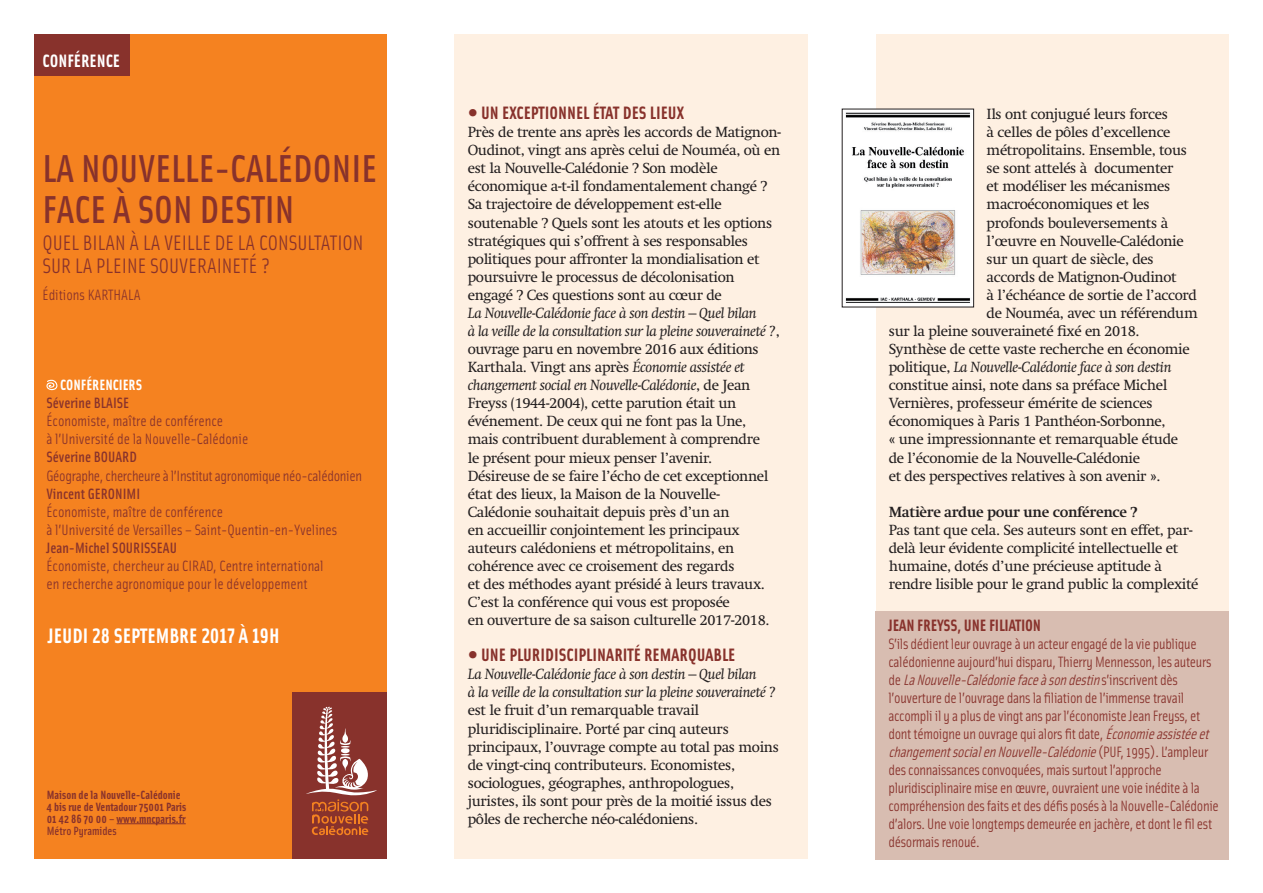
<style>
.page{position:relative;width:1263px;height:893px;background:#fff}
.page>*{position:absolute;margin:0;border:0;box-sizing:border-box;transform-origin:0 0}
.t1{font:500 39px/40.5px "Solex OT";color:#88322c}
.t2{font:21px/22.5px "Solex OT";color:#88322c}
.t3{font:700 21px "Solex OT";color:#fff}
.t4{font:700 18px "Solex OT";color:#88322c}
.t5{font:700 18px "Solex OT";color:#fff}
.t6{font:700 16.5px "Solex OT";letter-spacing:-.01em;color:#88322c}
.t7{font:15px/18.1px "Swift LT Pro";letter-spacing:-.025em;color:#231f20}
.t8{font:15px/18px "Solex OT";letter-spacing:-.02em;color:#88322c}
.t9{font:15px/18px "Solex OT";color:#88322c}
.t10{font:italic 15px/18.1px "Swift LT Pro";letter-spacing:-.025em;color:#231f20}
.t11{font:500 15px "Solex OT";color:#88322c}
.t12{font:700 15px "Swift LT Pro";letter-spacing:-.025em;color:#231f20}
.t13{font:700 15px "Solex OT";color:#fff}
.t14{font:700 12px/12px "Solex OT";color:#88322c}
.t15{font:500 12px "Solex OT";color:#88322c}
.s1{font-family:"Swift LT Pro";font-size:21px}
.s2{font-style:italic}
.s3{font-style:normal}
</style>
<div class="page">
<div style="left:455px;top:34px;width:353px;height:825px;background:#fef0e2"></div>
<div style="left:876px;top:34px;width:353px;height:825px;background:#fef0e2"></div>
<div style="left:34px;top:34px;width:353px;height:825px;background:#f58220"></div>
<div style="left:293px;top:692px;width:94px;height:167px;background:#88322c"></div>
<svg style="left:306px;top:707px;width:71px;height:129px"></svg>
<hr style="left:117px;top:823px;width:69px;height:1px;background:#88322c">
<div style="left:34px;top:34px;width:95px;height:41px;background:#88322c"></div>
<svg style="left:46px;top:379px;width:12px;height:12px"></svg>
<img style="left:842px;top:109px;width:132px;height:198px">
<div style="left:876px;top:611px;width:353px;height:249px;background:#d8bdb1"></div>
<p class="t5" style="left:43px;top:49px;width:79px">CONFÉRENCE</p>
<h1 class="t1" style="left:43px;top:147px;width:336px">LA NOUVELLE-CALÉDONIE<br>FACE À SON DESTIN</h1>
<h2 class="t2" style="left:43px;top:231px;width:323px">QUEL BILAN À LA VEILLE DE LA CONSULTATION<br>SUR LA PLEINE SOUVERAINETÉ ?</h2>
<p class="t9" style="left:43px;top:285px;width:100px">Éditions KARTHALA</p>
<p class="t13" style="left:60px;top:375px;width:84px">CONFÉRENCIERS</p>
<p class="t11" style="left:46px;top:393px;width:84px">Séverine BLAISE</p>
<p class="t9" style="left:46px;top:412px;width:203px">Économiste, maître de conférence<br>à l’Université de la Nouvelle-Calédonie</p>
<p class="t11" style="left:46px;top:448px;width:92px">Séverine BOUARD</p>
<p class="t8" style="left:46px;top:466px;width:317px">Géographe, chercheure à l’Institut agronomique néo-calédonien</p>
<p class="t11" style="left:46px;top:484px;width:95px">Vincent GERONIMI</p>
<p class="t9" style="left:46px;top:502px;width:292px">Économiste, maître de conférence<br>à l’Université de Versailles – Saint-Quentin-en-Yvelines</p>
<p class="t11" style="left:46px;top:538px;width:132px">Jean-Michel SOURISSEAU</p>
<p class="t9" style="left:46px;top:556px;width:279px">Économiste, chercheur au CIRAD, Centre international en recherche agronomique pour le développement</p>
<h2 class="t3" style="left:48px;top:622px;width:233px">JEUDI 28 SEPTEMBRE 2017 À 19H</h2>
<p class="t14" style="left:47px;top:788px;width:141px">Maison de la Nouvelle-Calédonie<br>4 bis rue de Ventadour 75001 Paris<br>01 42 86 70 00 – www.mncparis.fr</p>
<p class="t15" style="left:47px;top:823px;width:72px">Métro Pyramides</p>
<p class="t4" style="left:468px;top:101px;width:218px"><span class="s1">•</span> UN EXCEPTIONNEL ÉTAT DES LIEUX</p>
<p class="t7" style="left:468px;top:123px;width:315px">Près de trente ans après les accords de Matignon-Oudinot, vingt ans après celui de Nouméa, où en est la Nouvelle-Calédonie ? Son modèle économique a-t-il fondamentalement changé ?<br>Sa trajectoire de développement est-elle soutenable ? Quels sont les atouts et les options stratégiques qui s’offrent à ses responsables politiques pour affronter la mondialisation et poursuivre le processus de décolonisation engagé ? Ces questions sont au cœur de</p>
<p class="t7" style="left:468px;top:304px;width:314px"><span class="s2">La Nouvelle-Calédonie face à son destin – Quel bilan<br>à la veille de la consultation sur la pleine souveraineté ?</span>, ouvrage paru en novembre 2016 aux éditions Karthala. Vingt ans après <span class="s2">Économie assistée et changement social en Nouvelle-Calédonie</span>, de Jean Freyss (1944-2004), cette parution était un événement. De ceux qui ne font pas la Une, mais contribuent durablement à comprendre<br>le présent pour mieux penser l’avenir.<br>Désireuse de se faire l’écho de cet exceptionnel état des lieux, la Maison de la Nouvelle-Calédonie souhaitait depuis près d’un an<br>en accueillir conjointement les principaux auteurs calédoniens et métropolitains, en cohérence avec ce croisement des regards<br>et des méthodes ayant présidé à leurs travaux.<br>C’est la conférence qui vous est proposée<br>en ouverture de sa saison culturelle 2017-2018.</p>
<p class="t4" style="left:468px;top:643px;width:269px"><span class="s1">•</span> UNE PLURIDISCIPLINARITÉ REMARQUABLE</p>
<p class="t10" style="left:468px;top:665px;width:310px">La Nouvelle-Calédonie face à son destin – Quel bilan<br>à la veille de la consultation sur la pleine souveraineté ?</p>
<p class="t7" style="left:468px;top:701px;width:313px">est le fruit d’un remarquable travail pluridisciplinaire. Porté par cinq auteurs principaux, l’ouvrage compte au total pas moins de vingt-cinq contributeurs. Economistes, sociologues, géographes, anthropologues, juristes, ils sont pour près de la moitié issus des pôles de recherche néo-calédoniens.</p>
<p class="t7" style="left:986px;top:105px;width:183px">Ils ont conjugué leurs forces</p>
<p class="t7" style="left:986px;top:123px;width:186px">à celles de pôles d’excellence</p>
<p class="t7" style="left:986px;top:141px;width:202px">métropolitains. Ensemble, tous</p>
<p class="t7" style="left:986px;top:159px;width:189px">se sont attelés à documenter</p>
<p class="t7" style="left:986px;top:177px;width:185px">et modéliser les mécanismes</p>
<p class="t7" style="left:986px;top:195px;width:165px">macroéconomiques et les</p>
<p class="t7" style="left:986px;top:213px;width:183px">profonds bouleversements à</p>
<p class="t7" style="left:986px;top:231px;width:199px">l’œuvre en Nouvelle-Calédonie</p>
<p class="t7" style="left:986px;top:250px;width:169px">sur un quart de siècle, des</p>
<p class="t7" style="left:986px;top:268px;width:192px">accords de Matignon-Oudinot</p>
<p class="t7" style="left:986px;top:286px;width:212px">à l’échéance de sortie de l’accord</p>
<p class="t7" style="left:986px;top:304px;width:213px">de Nouméa, avec un référendum</p>
<p class="t7" style="left:889px;top:322px;width:252px">sur la pleine souveraineté fixé en 2018.</p>
<p class="t7" style="left:889px;top:340px;width:302px">Synthèse de cette vaste recherche en économie</p>
<p class="t10" style="left:889px;top:358px;width:284px"><span class="s3">politique,</span> La Nouvelle-Calédonie face à son destin</p>
<p class="t7" style="left:889px;top:376px;width:280px">constitue ainsi, note dans sa préface Michel</p>
<p class="t7" style="left:889px;top:394px;width:265px">Vernières, professeur émérite de sciences</p>
<p class="t7" style="left:889px;top:412px;width:278px">économiques à Paris 1 Panthéon-Sorbonne,</p>
<p class="t7" style="left:889px;top:430px;width:291px">« une impressionnante et remarquable étude</p>
<p class="t7" style="left:889px;top:448px;width:253px">de l’économie de la Nouvelle-Calédonie</p>
<p class="t7" style="left:889px;top:466px;width:273px">et des perspectives relatives à son avenir ».</p>
<p class="t12" style="left:889px;top:503px;width:250px">Matière ardue pour une conférence ?</p>
<p class="t7" style="left:889px;top:521px;width:311px">Pas tant que cela. Ses auteurs sont en effet, par&shy;delà leur évidente complicité intellectuelle et humaine, dotés d’une précieuse aptitude à rendre lisible pour le grand public la complexité</p>
<p class="t6" style="left:888px;top:615px;width:154px">JEAN FREYSS, UNE FILIATION</p>
<p class="t8" style="left:888px;top:634px;width:332px">S’ils dédient leur ouvrage à un acteur engagé de la vie publique calédonienne aujourd’hui disparu, Thierry Mennesson, les auteurs d e <span class="s2">LaNouvelle-Calédoniefaceàsondestin</span>s ’ i n s c r i v e n t d è s l’ouverture de l’ouvrage dans la filiation de l’immense travail accompli il y a plus de vingt ans par l’économiste Jean Freyss, et dont témoigne un ouvrage qui alors fit date, <span class="s2">Économieassistéeet changementsocialenNouvelle-Calédonie</span>( P U F, 1 9 9 5 ) . L’ a m p l e u r des connaissances convoquées, mais surtout l’approche pluridisciplinaire mise en œuvre, ouvraient une voie inédite à la compréhension des faits et des défis posés à la Nouvelle-Calédonie d’alors. Une voie longtemps demeurée en jachère, et dont le fil est désormais renoué.</p>
</div>
